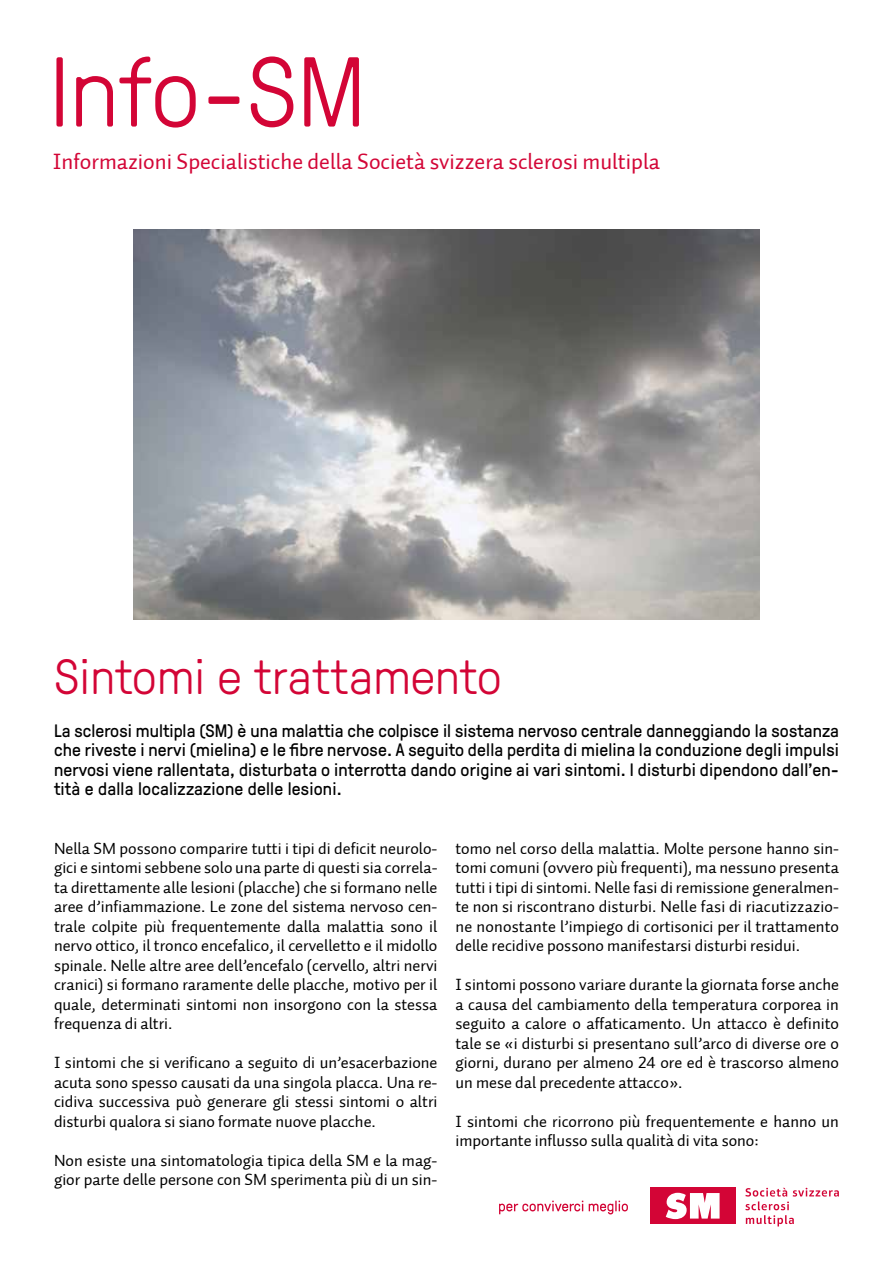
<style>
.page{position:relative;width:893px;height:1263px;background:#fff}
.page>*{position:absolute;margin:0;border:0;box-sizing:border-box;transform-origin:0 0}
.t1{font:300 99px "GT Pressura";letter-spacing:.01em;color:#d30536}
.t2{font:300 49.5px "GT Pressura";letter-spacing:.01em;color:#d30536}
.t3{font:22.5px "Auto 2 Regular LF";color:#d30536}
.t4{font:18px/19.5px "GT Pressura";letter-spacing:.01em;color:#000;text-align:justify}
.t5{font:16.5px/19.5px "Auto 2 Regular LF";color:#000;text-align:justify}
</style>
<div class="page">
<div style="left:650px;top:1188px;width:86px;height:36px;background:#d30536"></div>
<svg style="left:666px;top:1193px;width:54px;height:26px"></svg>
<svg style="left:745px;top:1188px;width:94px;height:38px"></svg>
<svg style="left:499px;top:1201px;width:84px;height:13px"></svg>
<svg style="left:589px;top:1201px;width:39px;height:13px"></svg>
<img style="left:134px;top:230px;width:625px;height:390px">
<h1 class="t1" style="left:50px;top:21px;width:317px">Info-SM</h1>
<h3 class="t3" style="left:53px;top:147px;width:609px">Informazioni Specialistiche della Società svizzera sclerosi multipla</h3>
<h2 class="t2" style="left:54px;top:642px;width:449px">Sintomi e trattamento</h2>
<p class="t4" style="left:54px;top:720px;width:786px">La sclerosi multipla (SM) è una malattia che colpisce il sistema nervoso centrale danneggiando la sostanza che riveste i nervi (mielina) e le fibre nervose. A seguito della perdita di mielina la conduzione degli impulsi nervosi viene rallentata, disturbata o interrotta dando origine ai vari sintomi. I disturbi dipendono dall’en&shy;tità e dalla localizzazione delle lesioni.</p>
<p class="t5" style="left:54px;top:838px;width:385px">Nella SM possono comparire tutti i tipi di deficit neurolo&shy;gici e sintomi sebbene solo una parte di questi sia correla&shy;ta direttamente alle lesioni (placche) che si formano nelle aree d’infiammazione. Le zone del sistema nervoso cen&shy;trale colpite più frequentemente dalla malattia sono il nervo ottico, il tronco encefalico, il cervelletto e il midollo spinale. Nelle altre aree dell’encefalo (cervello, altri nervi cranici) si formano raramente delle placche, motivo per il quale, determinati sintomi non insorgono con la stessa frequenza di altri.</p>
<p class="t5" style="left:54px;top:1053px;width:385px">I sintomi che si verificano a seguito di un’esacerbazione acuta sono spesso causati da una singola placca. Una re&shy;cidiva successiva può generare gli stessi sintomi o altri disturbi qualora si siano formate nuove placche.</p>
<p class="t5" style="left:54px;top:1151px;width:385px">Non esiste una sintomatologia tipica della SM e la mag&shy;gior parte delle persone con SM sperimenta più di un sin-</p>
<p class="t5" style="left:455px;top:839px;width:385px">tomo nel corso della malattia. Molte persone hanno sin&shy;tomi comuni (ovvero più frequenti), ma nessuno presenta tutti i tipi di sintomi. Nelle fasi di remissione generalmen&shy;te non si riscontrano disturbi. Nelle fasi di riacutizzazio&shy;ne nonostante l’impiego di cortisonici per il trattamento delle recidive possono manifestarsi disturbi residui.</p>
<p class="t5" style="left:455px;top:975px;width:385px">I sintomi possono variare durante la giornata forse anche a causa del cambiamento della temperatura corporea in seguito a calore o affaticamento. Un attacco è definito tale se «i disturbi si presentano sull’arco di diverse ore o giorni, durano per almeno 24 ore ed è trascorso almeno un mese dal precedente attacco».</p>
<p class="t5" style="left:455px;top:1112px;width:385px">I sintomi che ricorrono più frequentemente e hanno un importante influsso sulla qualità di vita sono:</p>
</div>
